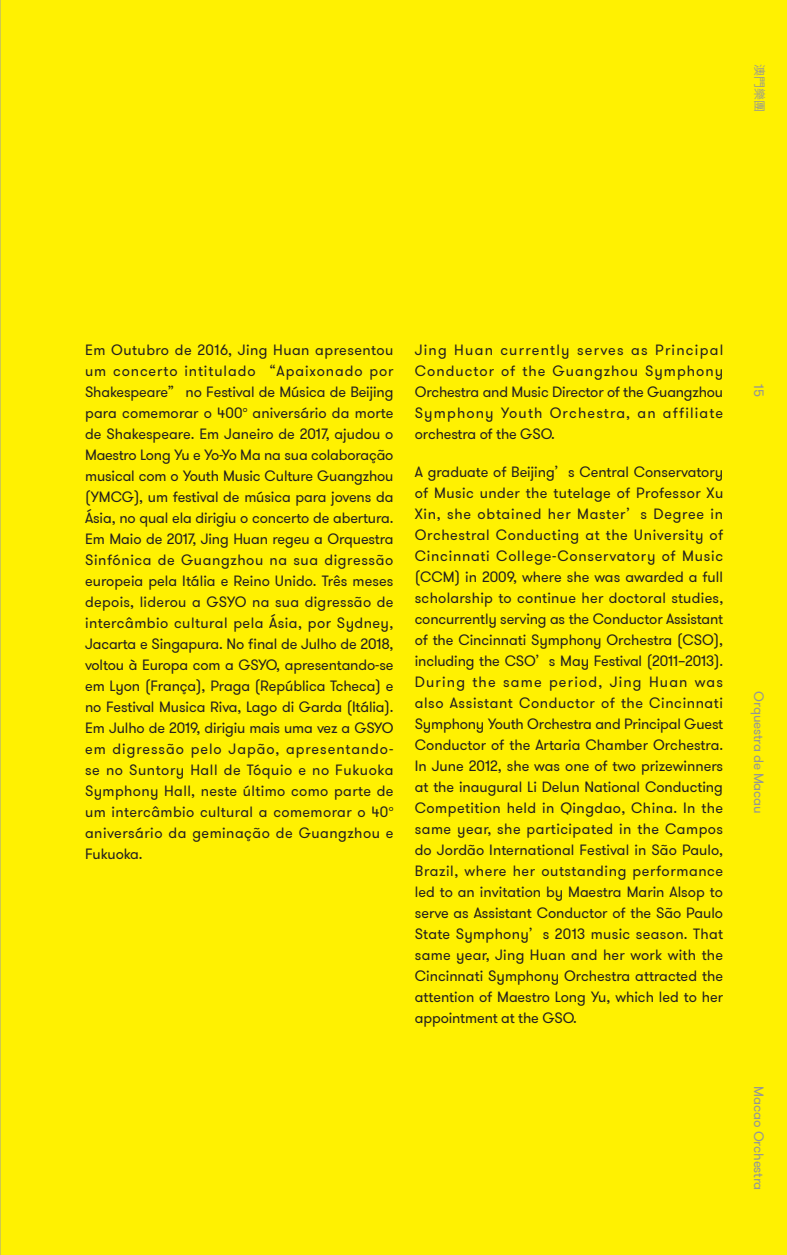
<style>
.page{position:relative;width:787px;height:1255px;background:#fff}
.page>*{position:absolute;margin:0;border:0;box-sizing:border-box;transform-origin:0 0}
.CN-text-L{font:14.85px/21px "GT Walsheim Pro";letter-spacing:.005em;color:#231f20;text-align:justify}
.t1{font:13.5px "GT Walsheim Pro";letter-spacing:-.015em;color:#939598}
.t2{font:600 12px "Noto Sans CJ Ktc";color:#939598}
.s1{font-family:"Noto Sans CJ Ktc";font-weight:500;font-size:13.5px}
</style>
<div class="page">
<div style="left:0;top:0;width:787px;height:1254px;background:#fff101"></div>
<hr style="left:0;top:0;width:1px;height:1254px;background:#9d9fa2">
<p class="t2" style="left:766px;top:64px;width:49px;rotate:90deg">澳門樂團</p>
<p class="CN-text-L" style="left:85px;top:340px;width:310px">Em Outubro de 2016, Jing Huan apresentou um concerto intitulado <span class="s1">“</span>Apaixonado por Shakespeare<span class="s1">”</span> no Festival de Música de Beĳing para comemorar o 400<sup>º</sup> aniversário da morte de Shakespeare. Em Janeiro de 2017, ajudou o Maestro Long Yu e Yo-Yo Ma na sua colaboração musical com o Youth Music Culture Guangzhou (YMCG), um festival de música para jovens da Ásia, no qual ela dirigiu o concerto de abertura.<br>Em Maio de 2017, Jing Huan regeu a Orquestra Sinfónica de Guangzhou na sua digressão europeia pela Itália e Reino Unido. Três meses depois, liderou a GSYO na sua digressão de intercâmbio cultural pela Ásia, por Sydney, Jacarta e Singapura. No final de Julho de 2018, voltou à Europa com a GSYO, apresentando-se em Lyon (França), Praga (República Tcheca) e no Festival Musica Riva, Lago di Garda (Itália).<br>Em Julho de 2019, dirigiu mais uma vez a GSYO em digressão pelo Japão, apresentando&shy;se no Suntory Hall de Tóquio e no Fukuoka Symphony Hall, neste último como parte de um intercâmbio cultural a comemorar o 40<sup>º </sup>aniversário da geminação de Guangzhou e Fukuoka.</p>
<p class="CN-text-L" style="left:415px;top:340px;width:310px">Jing Huan currently serves as Principal Conductor of the Guangzhou Symphony Orchestra and Music Director of the Guangzhou Symphony Youth Orchestra, an affiliate orchestra of the GSO.</p>
<p class="CN-text-L" style="left:415px;top:462px;width:310px">A graduate of Beĳing<span class="s1">’</span>s Central Conservatory of Music under the tutelage of Professor Xu Xin, she obtained her Master<span class="s1">’</span>s Degree in Orchestral Conducting at the University of Cincinnati College-Conservatory of Music (CCM) in 2009, where she was awarded a full scholarship to continue her doctoral studies, concurrently serving as the Conductor Assistant of the Cincinnati Symphony Orchestra (CSO), including the CSO<span class="s1">’</span>s May Festival (2011–2013).<br>During the same period, Jing Huan was also Assistant Conductor of the Cincinnati Symphony Youth Orchestra and Principal Guest Conductor of the Artaria Chamber Orchestra.<br>In June 2012, she was one of two prizewinners at the inaugural Li Delun National Conducting Competition held in Qingdao, China. In the same year, she participated in the Campos do Jordão International Festival in São Paulo, Brazil, where her outstanding performance led to an invitation by Maestra Marin Alsop to serve as Assistant Conductor of the São Paulo State Symphony<span class="s1">’</span>s 2013 music season. That same year, Jing Huan and her work with the Cincinnati Symphony Orchestra attracted the attention of Maestro Long Yu, which led to her appointment at the GSO.</p>
<p class="t1" style="left:767px;top:384px;width:14px;rotate:90deg">15</p>
<p class="t1" style="left:767px;top:691px;width:124px;rotate:90deg">Orquestra de Macau</p>
<p class="t1" style="left:767px;top:1086px;width:106px;rotate:90deg">Macao Orchestra</p>
</div>
